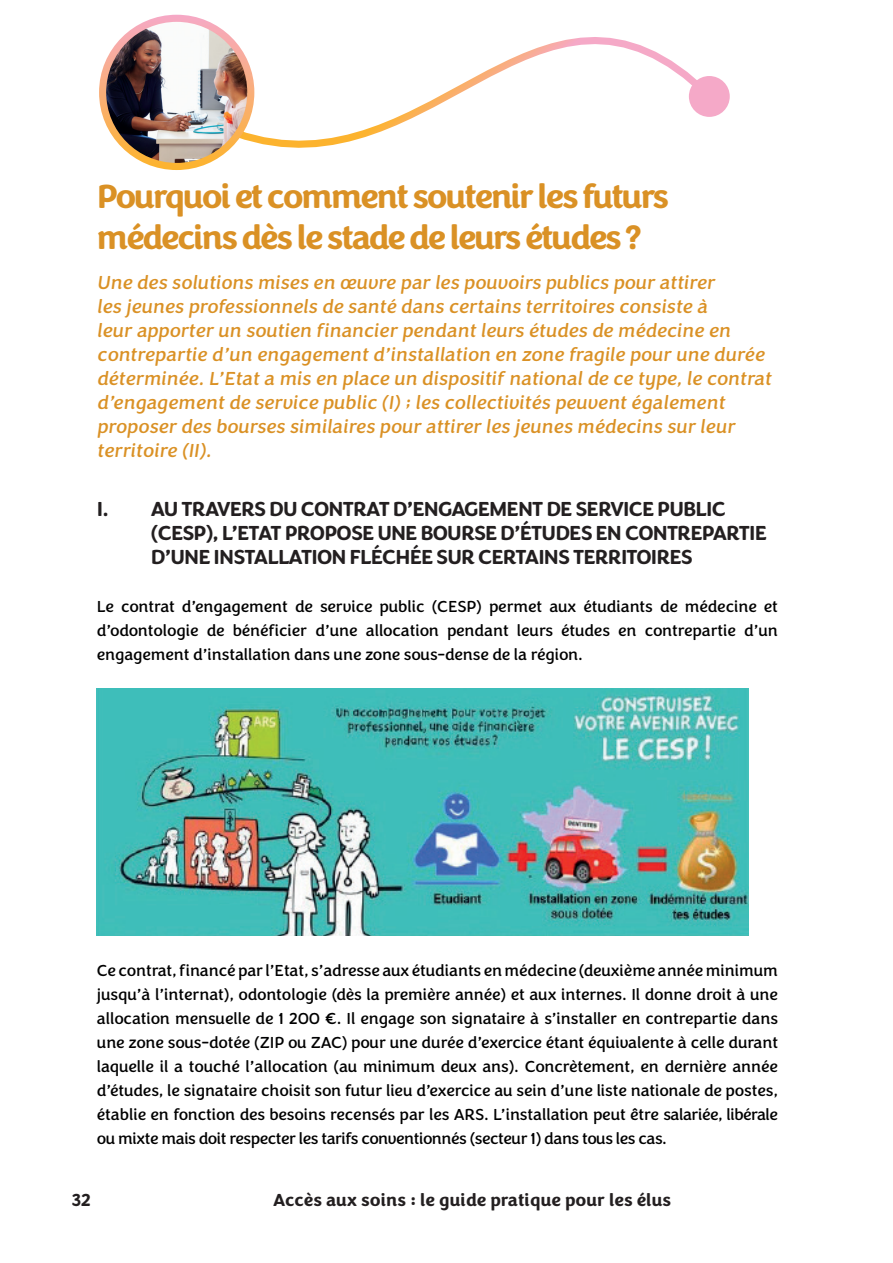
<style>
.page{position:relative;width:893px;height:1263px;background:#fff}
.page>*{position:absolute;margin:0;border:0;box-sizing:border-box;transform-origin:0 0}
.t1{font:700 34.5px/41.4px "Congenial";letter-spacing:-.06em;color:#da9125}
.t2{font:700 21px/24px "Congenial";letter-spacing:-.04em;color:#231f20}
.t3{font:19.5px/24px "Congenial";color:#da9125}
.t4{font:700 18px "Congenial";color:#231f20}
.t5{font:16.5px/24px "Congenial";letter-spacing:-.03em;color:#000001;text-align:justify}
</style>
<div class="page">
<img style="left:97px;top:689px;width:651px;height:246px">
<svg style="left:207px;top:21px;width:511px;height:143px"></svg>
<div style="left:689px;top:76px;width:41px;height:41px;background:#f5a9c8;border-radius:50%"></div>
<img style="left:103px;top:18px;width:148px;height:148px;border-radius:74px">
<div style="left:99px;top:15px;width:155px;height:155px;border:7px solid #fff;border-radius:50%"></div>
<h1 class="t1" style="left:97px;top:176px;width:574px">Pourquoi et comment soutenir les futurs médecins dès le stade de leurs études ?</h1>
<p class="t3" style="left:97px;top:271px;width:679px">Une des solutions mises en œuvre par les pouvoirs publics pour attirer<br>les jeunes professionnels de santé dans certains territoires consiste à<br>leur apporter un soutien financier pendant leurs études de médecine en contrepartie d’un engagement d’installation en zone fragile pour une durée déterminée.L’Etat a mis en place un dispositif nationalde ce type,le contrat d’engagement de service public (I) ;les collectivités peuvent également proposer des bourses similaires pour attirer les jeunes médecins sur leur territoire (II).</p>
<p class="t2" style="left:151px;top:497px;width:618px;text-indent:-54px">I. AU TRAVERS DU CONTRAT D’ENGAGEMENT DE SERVICE PUBLIC (CESP), L’ETAT PROPOSE UNE BOURSE D’ÉTUDES EN CONTREPARTIE<br>D’UNE INSTALLATION FLÉCHÉE SUR CERTAINS TERRITOIRES</p>
<p class="t5" style="left:97px;top:595px;width:683px">Le contrat d’engagement de service public (CESP) permet aux étudiants de médecine et d’odontologie de bénéficier d’une allocation pendant leurs études en contrepartie d’un engagement d’installation dans une zone sous-dense de la région.</p>
<p class="t5" style="left:97px;top:958px;width:683px">Ce contrat, financé par l’Etat, s’adresse aux étudiants en médecine (deuxième année minimum jusqu’à l’internat), odontologie (dès la première année) et aux internes. Il donne droit à une allocation mensuelle de 1 200 €. Il engage son signataire à s’installer en contrepartie dans une zone sous-dotée (ZIP ou ZAC) pour une durée d’exercice étant équivalente à celle durant laquelle il a touché l’allocation (au minimum deux ans). Concrètement, en dernière année d’études, le signataire choisit son futur lieu d’exercice au sein d’une liste nationale de postes, établie en fonction des besoins recensés par les ARS. L’installation peut être salariée, libérale ou mixte mais doit respecter les tarifs conventionnés (secteur 1) dans tous les cas.</p>
<p class="t4" style="left:72px;top:1189px;width:21px">32</p>
<p class="t4" style="left:273px;top:1189px;width:399px">Accès aux soins : le guide pratique pour les élus</p>
</div>
